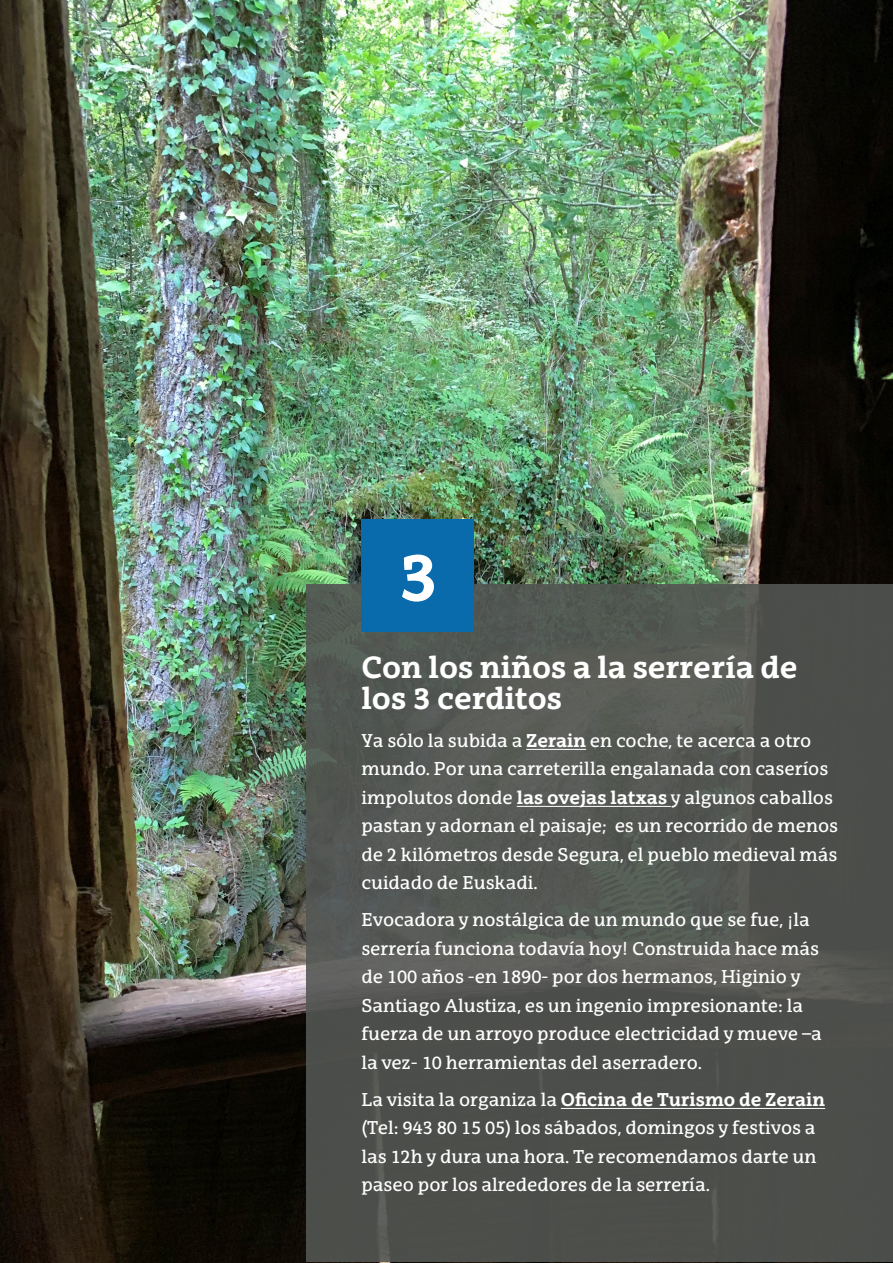
<style>
.page{position:relative;width:893px;height:1263px;background:#fff}
.page>*{position:absolute;margin:0;border:0;box-sizing:border-box;transform-origin:0 0}
.t1{font:700 66px "EHU Serif";color:#fff}
.t2{font:700 30px/31.5px "EHU Serif";color:#fff}
.t3{font:18px/28.5px "EHU Serif";color:#fff}
.s1{font-weight:700}
</style>
<div class="page">
<img style="left:0;top:0;width:893px;height:1263px">
<svg style="left:306px;top:585px;width:587px;height:677px;background:#50534f"></svg>
<hr style="left:526px;top:749px;width:60px;height:1px;background:#fff">
<hr style="left:517px;top:806px;width:154px;height:1px;background:#fff">
<hr style="left:561px;top:1108px;width:264px;height:1px;background:#fff">
<div style="left:361px;top:519px;width:113px;height:112px;background:#096aac"></div>
<p class="t1" style="left:398px;top:535px;width:42px">3</p>
<p class="t2" style="left:361px;top:651px;width:438px">Con los niños a la serrería de los 3 cerditos</p>
<p class="t3" style="left:361px;top:726px;width:478px">Ya sólo la subida a <span class="s1">Zerain</span> en coche, te acerca a otro mundo. Por una carreterilla engalanada con caseríos impolutos donde <span class="s1">las ovejas latxas</span> y algunos caballos pastan y adornan el paisaje; es un recorrido de menos de 2 kilómetros desde Segura, el pueblo medieval más cuidado de Euskadi.</p>
<p class="t3" style="left:361px;top:905px;width:462px">Evocadora y nostálgica de un mundo que se fue, ¡la serrería funciona todavía hoy! Construida hace más de 100 años -en 1890- por dos hermanos, Higinio y Santiago Alustiza, es un ingenio impresionante: la fuerza de un arroyo produce electricidad y mueve –a la vez- 10 herramientas del aserradero.</p>
<p class="t3" style="left:361px;top:1085px;width:465px">La visita la organiza la <span class="s1">Oficina de Turismo de Zerain </span>(Tel: 943 80 15 05) los sábados, domingos y festivos a las 12h y dura una hora. Te recomendamos darte un paseo por los alrededores de la serrería.</p>
</div>
